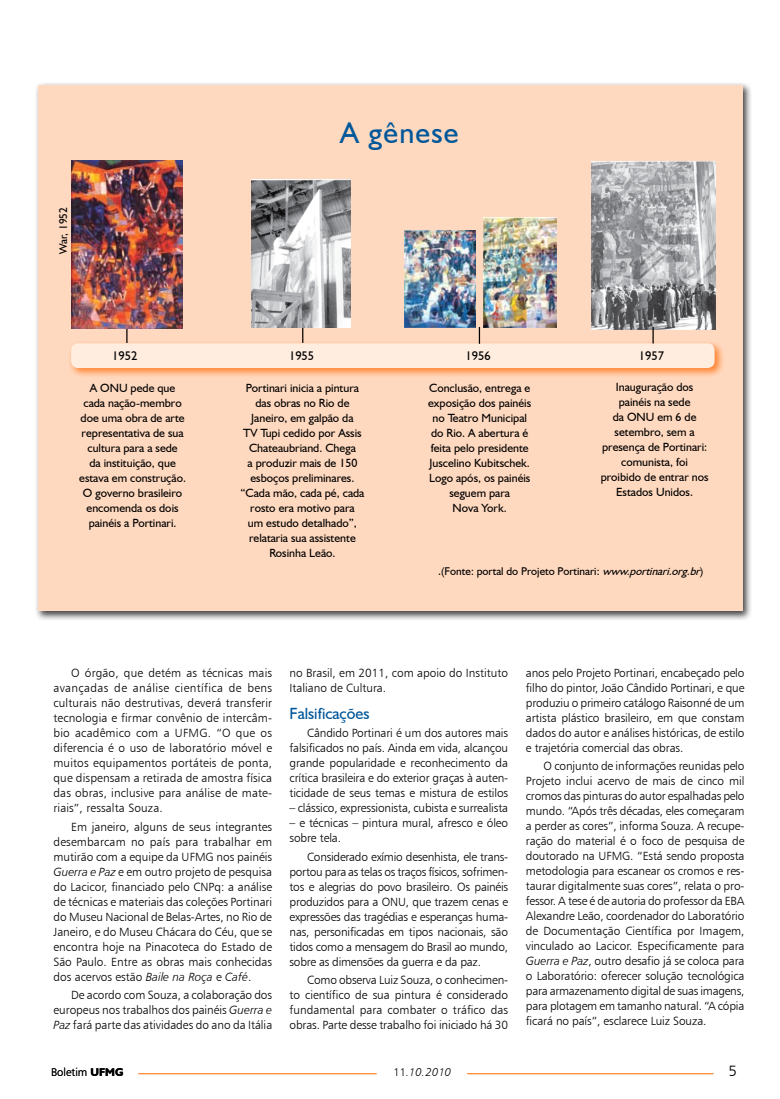
<style>
.page{position:relative;width:780px;height:1099px;background:#fff}
.page>*{position:absolute;margin:0;border:0;box-sizing:border-box;transform-origin:0 0}
.t1{font:30px "Humanist 521 BT";letter-spacing:.04em;color:#00579a}
.t2{font:16.25px "Humanist 521 BT";color:#00579a}
.t3{font:15px "Humanist 777 BT Light B";color:#000}
.t4{font:12.5px "Humanist 521 BT";color:#000}
.t5{font:11.88px/15px "Humanist 777 BT Light B";letter-spacing:-.01em;color:#000;text-align:justify}
.t6{font:11.88px/15px "Humanist 521 BT";color:#000;text-align:center}
.t7{font:11.25px "Humanist 521 BT";color:#000}
.t8{font:11.25px "Humanist 777 BT Light B";color:#000}
.t9{font:11.25px "Humanist 777 BT Light Italic B";letter-spacing:.015em;color:#000}
.s1{font-size:11.88px}
.s2{font-style:italic}
.s3{font-family:"Humanist 777 BT Light Italic B"}
.s4{font-family:"Humanist 521 BT";font-weight:700}
.s5{font-family:"Humanist 777 BT Light B"}
</style>
<div class="page">
<hr style="left:467px;top:1073px;width:246px;height:1px;background:#f60">
<hr style="left:138px;top:1073px;width:238px;height:1px;background:#f60">
<div style="left:35px;top:82px;width:718px;height:539px;background:#000;opacity:.75"></div>
<div style="left:38px;top:85px;width:704px;height:525px;background:#ffd9bf"></div>
<div style="left:68px;top:340px;width:656px;height:38px;background:#f60;opacity:.75"></div>
<div style="left:71px;top:343px;width:643px;height:25px;background:#ffede0;border-radius:7px"></div>
<svg style="left:302px;top:327px;width:1px;height:16px"></svg>
<img style="left:252px;top:179px;width:98px;height:148px">
<svg style="left:479px;top:327px;width:1px;height:17px"></svg>
<img style="left:592px;top:161px;width:123px;height:168px">
<svg style="left:126px;top:328px;width:1px;height:15px"></svg>
<img style="left:404px;top:230px;width:71px;height:98px">
<img style="left:484px;top:217px;width:72px;height:111px">
<svg style="left:652px;top:327px;width:1px;height:16px"></svg>
<img style="left:71px;top:161px;width:112px;height:167px">
<p class="t7" style="left:56px;top:254px;width:48px;rotate:-90deg">War, 1952</p>
<h1 class="t1" style="left:340px;top:114px;width:120px">A gênese</h1>
<p class="t4" style="left:112px;top:348px;width:27px">1952</p>
<p class="t4" style="left:289px;top:348px;width:27px">1955</p>
<p class="t4" style="left:465px;top:348px;width:27px">1956</p>
<p class="t4" style="left:639px;top:348px;width:27px">1957</p>
<p class="t6" style="left:79px;top:380px;width:108px">A ONU pede que cada nação-membro doe uma obra de arte representativa de sua cultura para a sede<br>da instituição, que estava em construção.<br>O governo brasileiro encomenda os dois painéis a Portinari.</p>
<p class="t6" style="left:240px;top:380px;width:125px">Portinari inicia a pintura das obras no Rio de<br>Janeiro, em galpão da<br>TV Tupi cedido por Assis<br>Chateaubriand. Chega<br>a produzir mais de 150 esboços preliminares. “Cada mão, cada pé, cada rosto era motivo para<br>um estudo detalhado”, relataria sua assistente<br>Rosinha Leão.</p>
<p class="t6" style="left:428px;top:380px;width:105px">Conclusão, entrega e exposição dos painéis no Teatro Municipal do Rio. A abertura é feita pelo presidente<br>Juscelino Kubitschek.<br>Logo após, os painéis seguem para<br>Nova York.</p>
<p class="t6" style="left:600px;top:379px;width:109px">Inauguração dos painéis na sede<br>da ONU em 6 de setembro, sem a presença de Portinari: comunista, foi proibido de entrar nos<br>Estados Unidos.</p>
<p class="t7" style="left:438px;top:564px;width:267px"><span class="s1">.</span>(Fonte: portal do Projeto Portinari: <span class="s2">www.portinari.org.br</span>)</p>
<p class="t5" style="left:53px;top:665px;width:220px;text-indent:18px">O órgão, que detém as técnicas mais avançadas de análise científica de bens culturais não destrutivas, deverá transferir tecnologia e firmar convênio de intercâm&shy;bio acadêmico com a UFMG. “O que os diferencia é o uso de laboratório móvel e muitos equipamentos portáteis de ponta, que dispensam a retirada de amostra física das obras, inclusive para análise de mate&shy;riais”, ressalta Souza.</p>
<p class="t5" style="left:53px;top:818px;width:220px;text-indent:18px">Em janeiro, alguns de seus integrantes desembarcam no país para trabalhar em mutirão com a equipe da UFMG nos painéis <span class="s3">Guerra e Paz</span> e em outro projeto de pesquisa do Lacicor, financiado pelo CNPq: a análise de técnicas e materiais das coleções Portinari do Museu Nacional de Belas-Artes, no Rio de Janeiro, e do Museu Chácara do Céu, que se encontra hoje na Pinacoteca do Estado de São Paulo. Entre as obras mais conhecidas dos acervos estão <span class="s3">Baile na Roça</span> e <span class="s3">Café</span>.</p>
<p class="t5" style="left:53px;top:987px;width:220px;text-indent:18px">De acordo com Souza, a colaboração dos europeus nos trabalhos dos painéis <span class="s3">Guerra e Paz</span> fará parte das atividades do ano da Itália</p>
<p class="t5" style="left:289px;top:665px;width:220px">no Brasil, em 2011, com apoio do Instituto<br>Italiano de Cultura.</p>
<h2 class="t2" style="left:289px;top:703px;width:81px">Falsificações</h2>
<p class="t5" style="left:289px;top:725px;width:220px;text-indent:18px">Cândido Portinari é um dos autores mais falsificados no país. Ainda em vida, alcançou grande popularidade e reconhecimento da crítica brasileira e do exterior graças à auten&shy;ticidade de seus temas e mistura de estilos</p>
<p class="t5" style="left:289px;top:800px;width:220px">– clássico, expressionista, cubista e surrealista</p>
<p class="t5" style="left:289px;top:815px;width:220px">– e técnicas – pintura mural, afresco e óleo sobre tela.</p>
<p class="t5" style="left:289px;top:848px;width:220px;text-indent:18px">Considerado exímio desenhista, ele trans&shy;portou para as telas os traços físicos, sofrimen&shy;tos e alegrias do povo brasileiro. Os painéis produzidos para a ONU, que trazem cenas e expressões das tragédias e esperanças huma&shy;nas, personificadas em tipos nacionais, são tidos como a mensagem do Brasil ao mundo, sobre as dimensões da guerra e da paz.</p>
<p class="t5" style="left:289px;top:972px;width:220px;text-indent:18px">Como observa Luiz Souza, o conhecimen&shy;to científico de sua pintura é considerado fundamental para combater o tráfico das obras. Parte desse trabalho foi iniciado há 30</p>
<p class="t5" style="left:526px;top:665px;width:220px">anos pelo Projeto Portinari, encabeçado pelo filho do pintor, João Cândido Portinari, e que produziu o primeiro catálogo Raisonné de um artista plástico brasileiro, em que constam dados do autor e análises históricas, de estilo e trajetória comercial das obras.</p>
<p class="t5" style="left:526px;top:758px;width:220px;text-indent:18px">O conjunto de informações reunidas pelo Projeto inclui acervo de mais de cinco mil cromos das pinturas do autor espalhadas pelo mundo. “Após três décadas, eles começaram a perder as cores”, informa Souza. A recupe&shy;ração do material é o foco de pesquisa de doutorado na UFMG. “Está sendo proposta metodologia para escanear os cromos e res&shy;taurar digitalmente suas cores”, relata o pro&shy;fessor. A tese é de autoria do professor da EBA Alexandre Leão, coordenador do Laboratório de Documentação Científica por Imagem, vinculado ao Lacicor. Especificamente para <span class="s3">Guerra e Paz</span>, outro desafio já se coloca para o Laboratório: oferecer solução tecnológica para armazenamento digital de suas imagens, para plotagem em tamanho natural. “A cópia ficará no país”, esclarece Luiz Souza.</p>
<p class="t8" style="left:51px;top:1064px;width:74px">Boletim <span class="s4">UFMG</span></p>
<p class="t9" style="left:393px;top:1064px;width:59px"><span class="s5">11</span>.10.2010</p>
<p class="t3" style="left:728px;top:1061px;width:10px">5</p>
</div>
